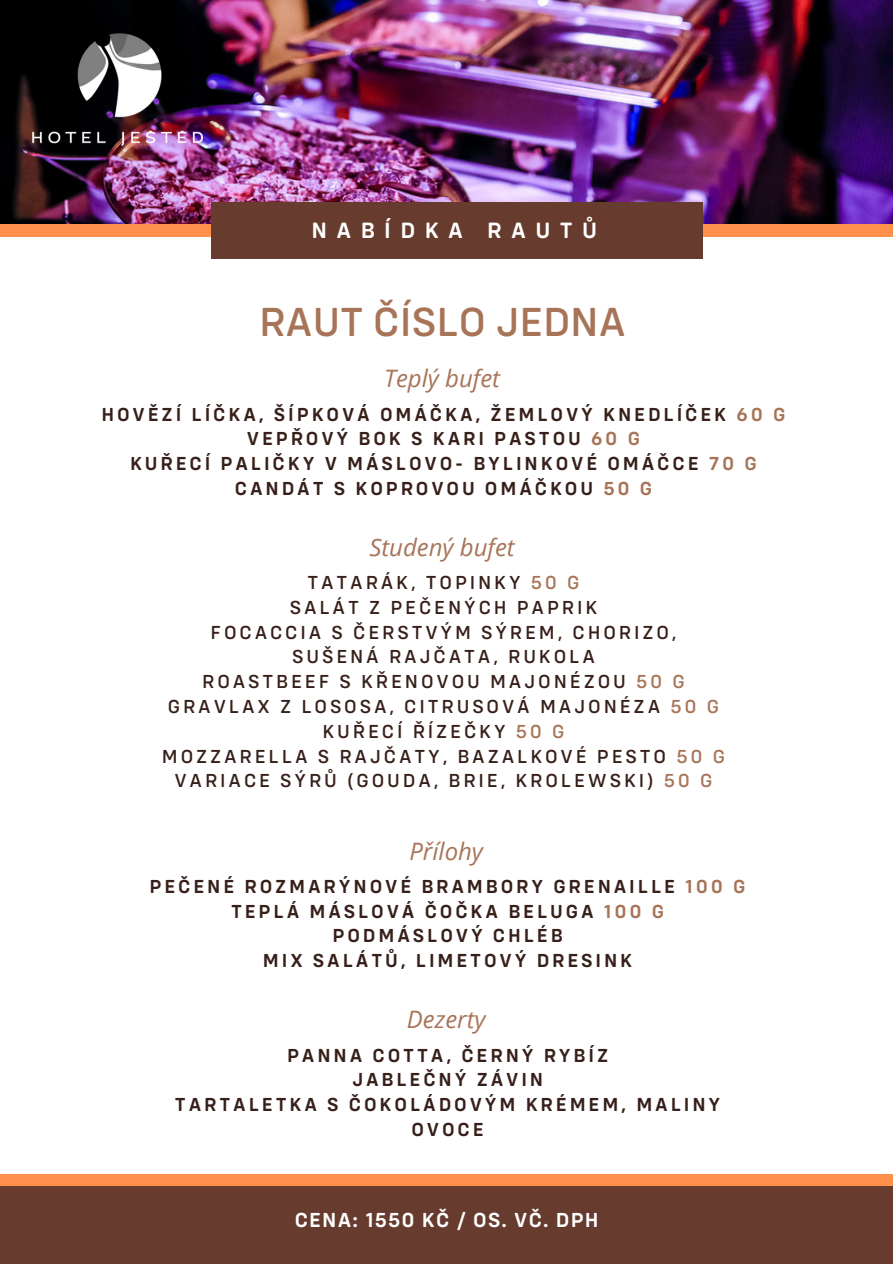
<style>
.page{position:relative;width:893px;height:1264px;background:#fff}
.page>*{position:absolute;margin:0;border:0;box-sizing:border-box;transform-origin:0 0}
.t1{font:500 42px "Config Rounded";color:#a77458}
.t2{font:italic 24px "Open Sans";color:#a77458}
.t3{font:600 22.95px "Config Rounded";letter-spacing:.41em;color:#fff}
.t4{font:600 21px "Config Rounded";letter-spacing:.06em;color:#fff}
.t5{font:600 19.5px "Config Rounded";letter-spacing:.145em;color:#372019}
.t6{font:500 19.5px "Config Rounded";letter-spacing:.145em;color:#372019}
.s1{color:#a77458}
</style>
<div class="page">
<div style="left:0;top:1179px;width:892px;height:84px;background:#673c2f"></div>
<div style="left:0;top:1174px;width:892px;height:11px;background:#ff914d"></div>
<img style="left:0;top:0;width:892px;height:225px">
<div style="left:0;top:225px;width:892px;height:11px;background:#ff914d"></div>
<div style="left:211px;top:202px;width:491px;height:56px;background:#673c2f"></div>
<img style="left:32px;top:33px;width:170px;height:113px">
<p class="t3" style="left:311px;top:215px;width:287px">NABÍDKA RAUTŮ</p>
<p class="t1" style="left:259px;top:295px;width:368px">RAUT ČÍSLO JEDNA</p>
<p class="t2" style="left:384px;top:362px;width:117px">Teplý bufet</p>
<p class="t5" style="left:101px;top:401px;width:685px">HOVĚZÍ LÍČKA, ŠÍPKOVÁ OMÁČKA, ŽEMLOVÝ KNEDLÍČEK <span class="s1">60 G</span></p>
<p class="t5" style="left:247px;top:426px;width:394px">VEPŘOVÝ BOK S KARI PASTOU <span class="s1">60 G</span></p>
<p class="t5" style="left:130px;top:451px;width:628px">KUŘECÍ PALIČKY V MÁSLOVO- BYLINKOVÉ OMÁČCE <span class="s1">70 G</span></p>
<p class="t5" style="left:235px;top:476px;width:419px">CANDÁT S KOPROVOU OMÁČKOU <span class="s1">50 G</span></p>
<p class="t2" style="left:369px;top:530px;width:147px">Studený bufet</p>
<h2 class="t6" style="left:307px;top:570px;width:274px">TATARÁK, TOPINKY <span class="s1">50 G</span></h2>
<p class="t6" style="left:290px;top:595px;width:309px">SALÁT Z PEČENÝCH PAPRIK</p>
<h1 class="t6" style="left:210px;top:619px;width:467px">FOCACCIA S ČERSTVÝM SÝREM, CHORIZO,</h1>
<h3 class="t6" style="left:292px;top:644px;width:304px">SUŠENÁ RAJČATA, RUKOLA</h3>
<p class="t6" style="left:202px;top:669px;width:484px">ROASTBEEF S KŘENOVOU MAJONÉZOU <span class="s1">50 G</span></p>
<p class="t6" style="left:168px;top:694px;width:552px">GRAVLAX Z LOSOSA, CITRUSOVÁ MAJONÉZA <span class="s1">50 G</span></p>
<p class="t6" style="left:322px;top:718px;width:243px">KUŘECÍ ŘÍZEČKY <span class="s1">50 G</span></p>
<p class="t6" style="left:162px;top:743px;width:564px">MOZZARELLA S RAJČATY, BAZALKOVÉ PESTO <span class="s1">50 G</span></p>
<h3 class="t6" style="left:174px;top:768px;width:539px">VARIACE SÝRŮ (GOUDA, BRIE, KROLEWSKI) <span class="s1">50 G</span></h3>
<p class="t2" style="left:409px;top:834px;width:75px">Přílohy</p>
<p class="t5" style="left:150px;top:873px;width:597px">PEČENÉ ROZMARÝNOVÉ BRAMBORY GRENAILLE <span class="s1">100 G</span></p>
<h3 class="t5" style="left:231px;top:898px;width:434px">TEPLÁ MÁSLOVÁ ČOČKA BELUGA <span class="s1">100 G</span></h3>
<p class="t5" style="left:332px;top:923px;width:232px">PODMÁSLOVÝ CHLÉB</p>
<p class="t5" style="left:263px;top:948px;width:371px">MIX SALÁTŮ, LIMETOVÝ DRESINK</p>
<p class="t2" style="left:407px;top:1002px;width:80px">Dezerty</p>
<p class="t5" style="left:287px;top:1042px;width:322px">PANNA COTTA, ČERNÝ RYBÍZ</p>
<h3 class="t5" style="left:352px;top:1067px;width:193px">JABLEČNÝ ZÁVIN</h3>
<p class="t5" style="left:175px;top:1092px;width:547px">TARTALETKA S ČOKOLÁDOVÝM KRÉMEM, MALINY</p>
<p class="t5" style="left:411px;top:1116px;width:74px">OVOCE</p>
<p class="t4" style="left:295px;top:1206px;width:305px">CENA: 1550 KČ / OS. VČ. DPH</p>
</div>
